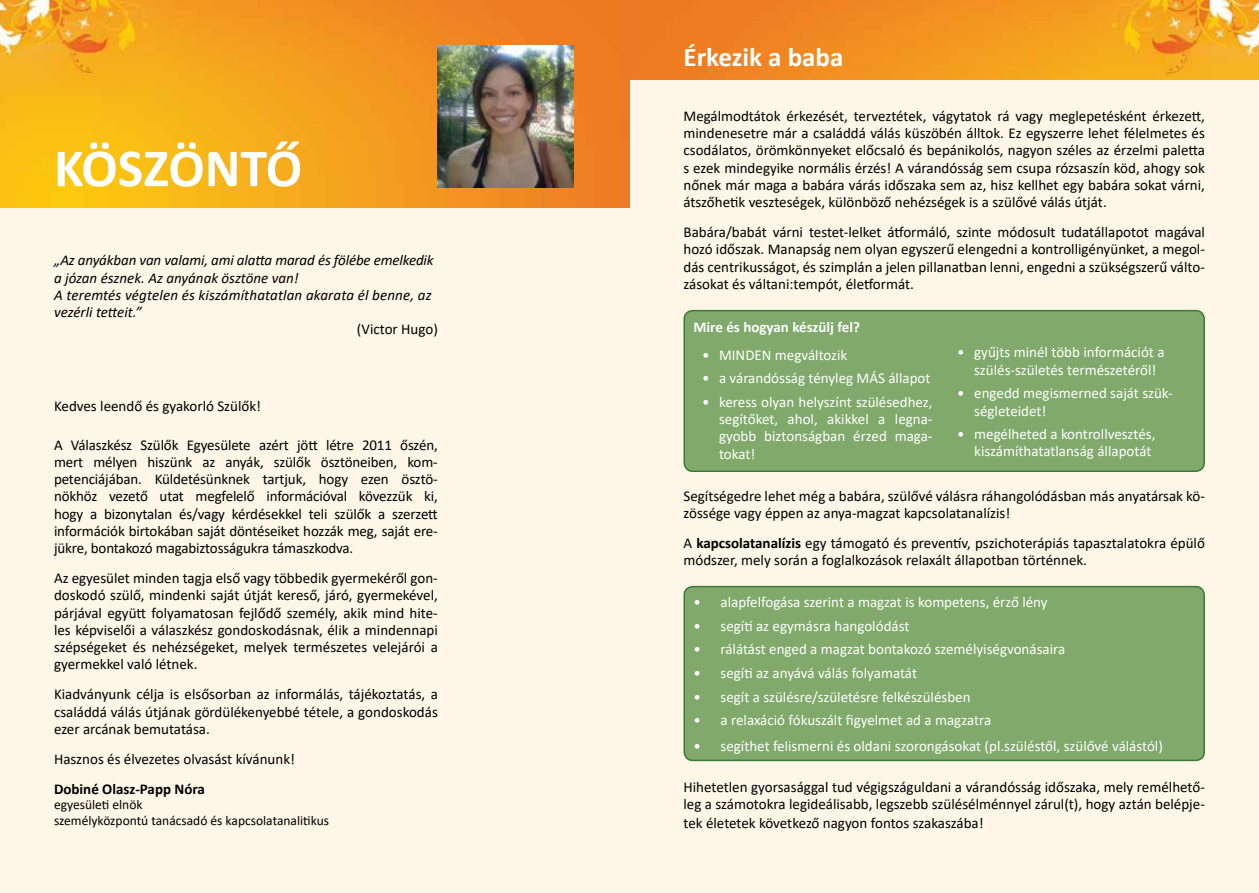
<style>
.page{position:relative;width:1259px;height:893px;background:#fff}
.page>*{position:absolute;margin:0;border:0;box-sizing:border-box;transform-origin:0 0}
.t1{font:700 54px "Calibri";color:#fff}
.t2{font:700 27px "Calibri";color:#fff}
.t3{font:15px/17.2px "Calibri";color:#000;text-align:justify}
.t4{font:15px/17.2px "Calibri";color:#fff;text-align:center}
.t5{font:italic 15px/17.2px "Calibri";color:#000}
.t6{font:700 15px "Calibri";color:#fff}
.t7{font:700 15px "Calibri";color:#000}
.t8{font:13.5px/15.5px "Calibri";color:#000}
.s1{font-weight:700}
</style>
<div class="page">
<div style="left:0;top:80px;width:1259px;height:813px;background:#fef7e8"></div>
<img style="left:629px;top:0;width:630px;height:80px">
<img style="left:0;top:0;width:629px;height:207px">
<img style="left:438px;top:45px;width:135px;height:142px">
<div style="left:684px;top:587px;width:520px;height:173px;background:#80a96b;border-radius:9px"></div>
<div style="left:683px;top:586px;width:522px;height:175px;border:2px solid #3e7836;border-radius:9px"></div>
<div style="left:684px;top:311px;width:520px;height:160px;background:#80a96b;border-radius:9px"></div>
<div style="left:683px;top:310px;width:522px;height:162px;border:2px solid #3e7836;border-radius:9px"></div>
<h1 class="t1" style="left:54px;top:130px;width:250px">KÖSZÖNTŐ</h1>
<p class="t5" style="left:54px;top:251px;width:381px">„Az anyákban van valami, ami alatta marad és fölébe emelkedik a józan észnek. Az anyának ösztöne van!<br>A teremtés végtelen és kiszámíthatatlan akarata él benne, az vezérli tetteit.”</p>
<p class="t3" style="left:357px;top:320px;width:82px">(Victor Hugo)</p>
<p class="t3" style="left:54px;top:397px;width:209px">Kedves leendő és gyakorló Szülők!</p>
<p class="t3" style="left:54px;top:436px;width:385px">A Válaszkész Szülők Egyesülete azért jött létre 2011 őszén, mert mélyen hiszünk az anyák, szülők ösztöneiben, kom&shy;petenciájában. Küldetésünknek tartjuk, hogy ezen ösztö&shy;nökhöz vezető utat megfelelő információval kövezzük ki, hogy a bizonytalan és/vagy kérdésekkel teli szülők a szerzett információk birtokában saját döntéseiket hozzák meg, saját ere&shy;jükre, bontakozó magabiztosságukra támaszkodva.</p>
<p class="t3" style="left:54px;top:569px;width:385px">Az egyesület minden tagja első vagy többedik gyermekéről gon&shy;doskodó szülő, mindenki saját útját kereső, járó, gyermekével, párjával együtt folyamatosan fejlődő személy, akik mind hite&shy;les képviselői a válaszkész gondoskodásnak, élik a mindennapi szépségeket és nehézségeket, melyek természetes velejárói a gyermekkel való létnek.</p>
<p class="t3" style="left:54px;top:685px;width:385px">Kiadványunk célja is elsősorban az informálás, tájékoztatás, a családdá válás útjának gördülékenyebbé tétele, a gondoskodás ezer arcának bemutatása.</p>
<p class="t3" style="left:54px;top:750px;width:242px">Hasznos és élvezetes olvasást kívánunk!</p>
<p class="t7" style="left:54px;top:778px;width:152px">Dobiné Olasz-Papp Nóra</p>
<p class="t8" style="left:54px;top:797px;width:277px">egyesületi elnök<br>személyközpontú tanácsadó és kapcsolatanalitikus</p>
<h2 class="t2" style="left:683px;top:38px;width:161px">Érkezik a baba</h2>
<p class="t3" style="left:683px;top:107px;width:523px">Megálmodtátok érkezését, terveztétek, vágytatok rá vagy meglepetésként érkezett, mindenesetre már a családdá válás küszöbén álltok. Ez egyszerre lehet félelmetes és csodálatos, örömkönnyeket előcsaló és bepánikolós, nagyon széles az érzelmi paletta s ezek mindegyike normális érzés! A várandósság sem csupa rózsaszín köd, ahogy sok nőnek már maga a babára várás időszaka sem az, hisz kellhet egy babára sokat várni, átszőhetik veszteségek, különböző nehézségek is a szülővé válás útját.</p>
<p class="t3" style="left:683px;top:223px;width:523px">Babára/babát várni testet-lelket átformáló, szinte módosult tudatállapotot magával hozó időszak. Manapság nem olyan egyszerű elengedni a kontrolligényünket, a megol&shy;dás centrikusságot, és szimplán a jelen pillanatban lenni, engedni a szükségszerű válto&shy;zásokat és váltani:tempót, életformát.</p>
<p class="t6" style="left:693px;top:317px;width:168px">Mire és hogyan készülj fel?</p>
<p class="t4" style="left:702px;top:345px;width:147px">• MINDEN megváltozik</p>
<p class="t4" style="left:702px;top:369px;width:230px">• a várandósság tényleg MÁS állapot</p>
<p class="t4" style="left:719px;top:393px;width:215px;text-align:justify;text-indent:-17px">• keress olyan helyszínt szülésedhez, segítőket, ahol, akikkel a legna&shy;gyobb biztonságban érzed maga&shy;tokat!</p>
<p class="t4" style="left:957px;top:343px;width:209px">• gyűjts minél több információt a szülés-születés természetéről!</p>
<p class="t4" style="left:974px;top:384px;width:200px;text-align:left;text-indent:-17px">• engedd megismerned saját szük&shy;ségleteidet!</p>
<p class="t4" style="left:957px;top:425px;width:200px;text-align:right">• megélheted a kontrollvesztés, kiszámíthatatlanság állapotát</p>
<p class="t3" style="left:683px;top:487px;width:523px">Segítségedre lehet még a babára, szülővé válásra ráhangolódásban más anyatársak kö&shy;zössége vagy éppen az anya-magzat kapcsolatanalízis!</p>
<p class="t3" style="left:683px;top:534px;width:523px">A <span class="s1">kapcsolatanalízis</span> egy támogató és preventív, pszichoterápiás tapasztalatokra épülő módszer, mely során a foglalkozások relaxált állapotban történnek.</p>
<p class="t4" style="left:693px;top:593px;width:356px">• alapfelfogása szerint a magzat is kompetens, érző lény</p>
<p class="t4" style="left:693px;top:617px;width:217px">• segíti az egymásra hangolódást</p>
<p class="t4" style="left:693px;top:640px;width:373px">• rálátást enged a magzat bontakozó személyiségvonásaira</p>
<p class="t4" style="left:693px;top:664px;width:225px">• segíti az anyává válás folyamatát</p>
<p class="t4" style="left:693px;top:688px;width:279px">• segít a szülésre/születésre felkészülésben</p>
<p class="t4" style="left:693px;top:711px;width:299px">• a relaxáció fókuszált figyelmet ad a magzatra</p>
<p class="t4" style="left:693px;top:737px;width:471px">• segíthet felismerni és oldani szorongásokat (pl.szüléstől, szülővé válástól)</p>
<p class="t3" style="left:683px;top:778px;width:523px">Hihetetlen gyorsasággal tud végigszáguldani a várandósság időszaka, mely remélhető&shy;leg a számotokra legideálisabb, legszebb szülésélménnyel zárul(t), hogy aztán belépje-</p>
<p class="t3" style="left:683px;top:814px;width:302px">tek életetek következő nagyon fontos szakaszába!</p>
</div>
